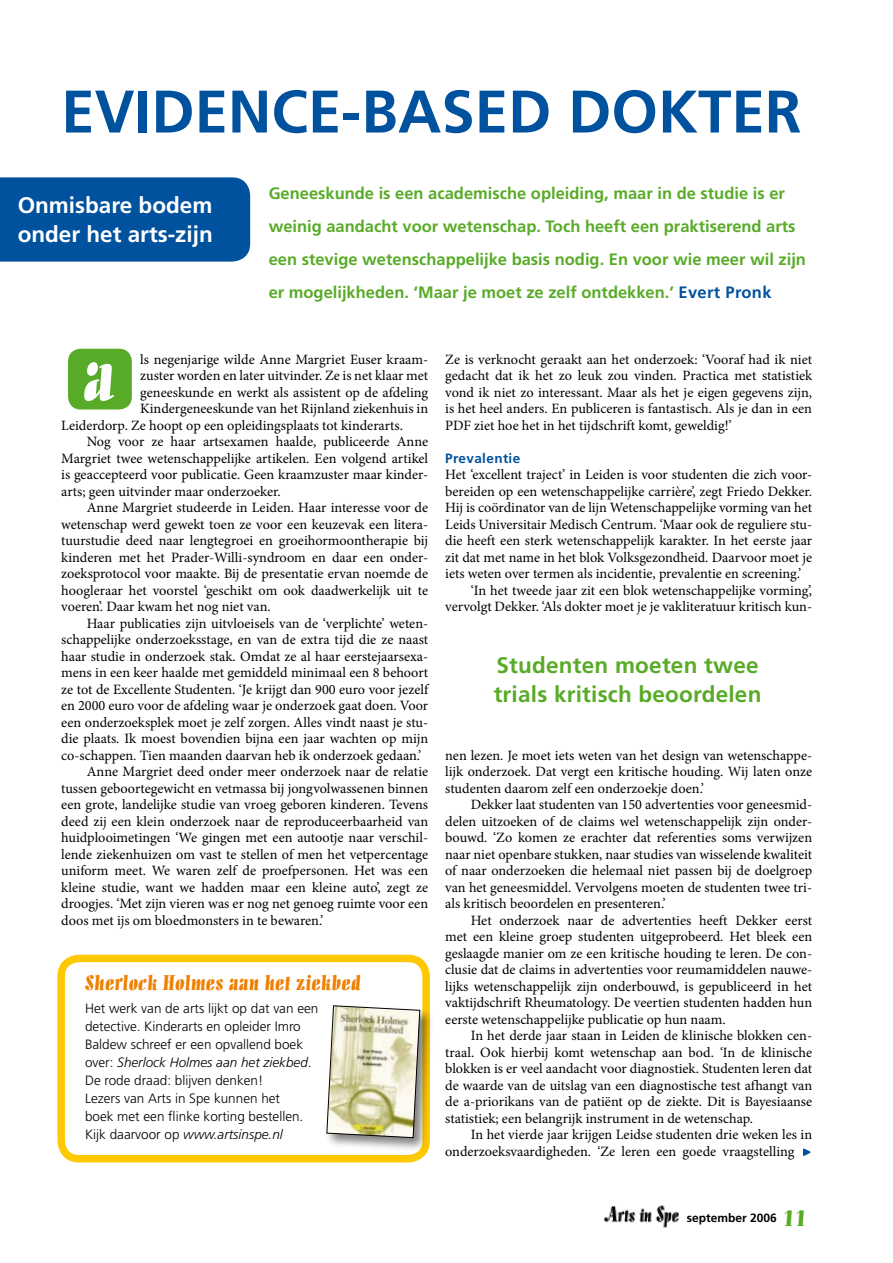
<style>
.page{position:relative;width:893px;height:1263px;background:#fff}
.page>*{position:absolute;margin:0;border:0;box-sizing:border-box;transform-origin:0 0}
.t1{font:69px "Allegro BT";color:#fff}
.t2{font:700 60px "Frutiger";color:#00519e}
.t3{font:700 22.5px/28.5px "Frutiger";letter-spacing:.01em;color:#58ab27}
.t4{font:700 22.5px/28.5px "Frutiger";color:#fff}
.t5{font:21px "Allegro BT";color:#ee7f00}
.t6{font:700 16.5px/33px "Frutiger";color:#58ab27}
.t7{font:14.25px/16.5px "Minion Pro";color:#000;text-align:justify}
.t8{font:300 13.5px/18px "Frutiger";color:#000}
.t9{font:700 13.5px "Frutiger";letter-spacing:.03em;color:#00519e}
.t10{font:700 12px "Frutiger";color:#000}
.s1{color:#00519e}
.s2{font-style:italic}
.s3{font-family:"Allegro BT";font-weight:400;font-size:25.5px;color:#58ab27}
</style>
<div class="page">
<img style="left:604px;top:1205px;width:75px;height:23px">
<div style="left:0;top:177px;width:250px;height:85px;background:#00519e"></div>
<div style="left:68px;top:349px;width:64px;height:60px;background:#58ab27;border-radius:13px"></div>
<div style="left:57px;top:955px;width:373px;height:207px;border:8px solid #fec900;border-radius:18px"></div>
<div style="left:324px;top:1003px;width:112px;height:150px;background:#000;opacity:.5"></div>
<svg style="left:326px;top:1005px;width:94px;height:133px;background:#d5d2b5"></svg>
<svg style="left:803px;top:1148px;width:8px;height:8px"></svg>
<h2 class="t2" style="left:61px;top:76px;width:742px">Evidence-based dokter</h2>
<h3 class="t4" style="left:18px;top:191px;width:197px">Onmisbare bodem onder het arts-zijn</h3>
<p class="t6" style="left:269px;top:176px;width:539px">Geneeskunde is een academische opleiding, maar in de studie is er weinig aandacht voor wetenschap. Toch heeft een praktiserend arts een stevige wetenschappelijke basis nodig. En voor wie meer wil zijn er mogelijkheden. ‘Maar je moet ze zelf ontdekken.’ <span class="s1">Evert Pronk</span></p>
<p class="t7" style="left:140px;top:351px;width:289px">ls negenjarige wilde Anne Margriet Euser kraam-</p>
<p class="t7" style="left:140px;top:367px;width:289px">zuster worden en later uitvinder. Ze is net klaar met</p>
<p class="t7" style="left:140px;top:384px;width:289px">geneeskunde en werkt als assistent op de afdeling</p>
<p class="t7" style="left:140px;top:400px;width:289px">Kindergeneeskunde van het Rijnland ziekenhuis in</p>
<p class="t7" style="left:61px;top:417px;width:343px">Leiderdorp. Ze hoopt op een opleidingsplaats tot kinderarts.</p>
<p class="t7" style="left:87px;top:433px;width:343px">Nog voor ze haar artsexamen haalde, publiceerde Anne</p>
<p class="t7" style="left:61px;top:450px;width:368px">Margriet twee wetenschappelijke artikelen. Een volgend artikel</p>
<p class="t7" style="left:61px;top:466px;width:368px">is geaccepteerd voor publicatie. Geen kraamzuster maar kinder-</p>
<p class="t7" style="left:61px;top:483px;width:221px">arts; geen uitvinder maar onderzoeker.</p>
<p class="t7" style="left:87px;top:499px;width:343px">Anne Margriet studeerde in Leiden. Haar interesse voor de</p>
<p class="t7" style="left:61px;top:516px;width:368px">wetenschap werd gewekt toen ze voor een keuzevak een litera-</p>
<p class="t7" style="left:61px;top:532px;width:368px">tuurstudie deed naar lengtegroei en groeihormoontherapie bij</p>
<p class="t7" style="left:61px;top:549px;width:368px">kinderen met het Prader-Willi-syndroom en daar een onder-</p>
<p class="t7" style="left:61px;top:565px;width:368px">zoeksprotocol voor maakte. Bij de presentatie ervan noemde de</p>
<p class="t7" style="left:61px;top:582px;width:368px">hoogleraar het voorstel ‘geschikt om ook daadwerkelijk uit te</p>
<p class="t7" style="left:61px;top:598px;width:211px">voeren’. Daar kwam het nog niet van.</p>
<p class="t7" style="left:87px;top:615px;width:343px">Haar publicaties zijn uitvloeisels van de ‘verplichte’ weten-</p>
<p class="t7" style="left:61px;top:631px;width:368px">schappelijke onderzoeksstage, en van de extra tijd die ze naast</p>
<p class="t7" style="left:61px;top:648px;width:368px">haar studie in onderzoek stak. Omdat ze al haar eerstejaarsexa-</p>
<p class="t7" style="left:61px;top:664px;width:368px">mens in een keer haalde met gemiddeld minimaal een 8 behoort</p>
<p class="t7" style="left:61px;top:681px;width:368px">ze tot de Excellente Studenten. ‘Je krijgt dan 900 euro voor jezelf</p>
<p class="t7" style="left:61px;top:697px;width:368px">en 2000 euro voor de afdeling waar je onderzoek gaat doen. Voor</p>
<p class="t7" style="left:61px;top:714px;width:368px">een onderzoeksplek moet je zelf zorgen. Alles vindt naast je stu-</p>
<p class="t7" style="left:61px;top:730px;width:368px">die plaats. Ik moest bovendien bijna een jaar wachten op mijn</p>
<p class="t7" style="left:61px;top:747px;width:362px">co-schappen. Tien maanden daarvan heb ik onderzoek gedaan.’</p>
<p class="t7" style="left:87px;top:763px;width:343px">Anne Margriet deed onder meer onderzoek naar de relatie</p>
<p class="t7" style="left:61px;top:780px;width:368px">tussen geboortegewicht en vetmassa bij jongvolwassenen binnen</p>
<p class="t7" style="left:61px;top:796px;width:368px">een grote, landelijke studie van vroeg geboren kinderen. Tevens</p>
<p class="t7" style="left:61px;top:813px;width:368px">deed zij een klein onderzoek naar de reproduceerbaarheid van</p>
<p class="t7" style="left:61px;top:829px;width:368px">huidplooimetingen ‘We gingen met een autootje naar verschil-</p>
<p class="t7" style="left:61px;top:846px;width:368px">lende ziekenhuizen om vast te stellen of men het vetpercentage</p>
<p class="t7" style="left:61px;top:862px;width:368px">uniform meet. We waren zelf de proefpersonen. Het was een</p>
<p class="t7" style="left:61px;top:879px;width:368px">kleine studie, want we hadden maar een kleine auto’, zegt ze</p>
<p class="t7" style="left:61px;top:895px;width:368px">droogjes. ‘Met zijn vieren was er nog net genoeg ruimte voor een</p>
<p class="t7" style="left:61px;top:912px;width:264px">doos met ijs om bloedmonsters in te bewaren.’</p>
<h1 class="t1" style="left:83px;top:336px;width:34px">a</h1>
<h3 class="t5" style="left:85px;top:970px;width:278px">Sherlock Holmes aan het ziekbed</h3>
<p class="t8" style="left:85px;top:999px;width:235px">Het werk van de arts lijkt op dat van een detective. Kinderarts en opleider Imro Baldew schreef er een opvallend boek over: <span class="s2">Sherlock Holmes aan het ziekbed</span>.<br>De rode draad: blijven denken!<br>Lezers van Arts in Spe kunnen het<br>boek met een flinke korting bestellen.<br>Kijk daarvoor op <span class="s2">www.artsinspe.nl</span></p>
<p class="t7" style="left:445px;top:351px;width:368px">Ze is verknocht geraakt aan het onderzoek: ‘Vooraf had ik niet gedacht dat ik het zo leuk zou vinden. Practica met statistiek vond ik niet zo interessant. Maar als het je eigen gegevens zijn, is het heel anders. En publiceren is fantastisch. Als je dan in een PDF ziet hoe het in het tijdschrift komt, geweldig!’</p>
<p class="t9" style="left:445px;top:450px;width:77px">Prevalentie</p>
<p class="t7" style="left:445px;top:466px;width:368px">Het ‘excellent traject’ in Leiden is voor studenten die zich voor-</p>
<p class="t7" style="left:445px;top:483px;width:368px">bereiden op een wetenschappelijke carrière’, zegt Friedo Dekker.</p>
<p class="t7" style="left:445px;top:499px;width:368px">Hij is coördinator van de lijn Wetenschappelijke vorming van het</p>
<p class="t7" style="left:445px;top:516px;width:368px">Leids Universitair Medisch Centrum. ‘Maar ook de reguliere stu-</p>
<p class="t7" style="left:445px;top:532px;width:368px">die heeft een sterk wetenschappelijk karakter. In het eerste jaar</p>
<p class="t7" style="left:445px;top:549px;width:368px">zit dat met name in het blok Volksgezondheid. Daarvoor moet je</p>
<p class="t7" style="left:445px;top:565px;width:358px">iets weten over termen als incidentie, prevalentie en screening.’</p>
<p class="t7" style="left:471px;top:582px;width:343px">‘In het tweede jaar zit een blok wetenschappelijke vorming’,</p>
<p class="t7" style="left:445px;top:598px;width:368px">vervolgt Dekker. ‘Als dokter moet je je vakliteratuur kritisch kun-</p>
<h3 class="t3" style="left:494px;top:651px;width:269px">Studenten moeten twee trials kritisch beoordelen</h3>
<p class="t7" style="left:445px;top:747px;width:368px">nen lezen. Je moet iets weten van het design van wetenschappe&shy;lijk onderzoek. Dat vergt een kritische houding. Wij laten onze studenten daarom zelf een onderzoekje doen.’</p>
<p class="t7" style="left:445px;top:796px;width:368px;text-indent:26px">Dekker laat studenten van 150 advertenties voor geneesmid&shy;delen uitzoeken of de claims wel wetenschappelijk zijn onder&shy;bouwd. ‘Zo komen ze erachter dat referenties soms verwijzen naar niet openbare stukken, naar studies van wisselende kwaliteit of naar onderzoeken die helemaal niet passen bij de doelgroep van het geneesmiddel. Vervolgens moeten de studenten twee tri&shy;als kritisch beoordelen en presenteren.’</p>
<p class="t7" style="left:445px;top:912px;width:368px;text-indent:26px">Het onderzoek naar de advertenties heeft Dekker eerst met een kleine groep studenten uitgeprobeerd. Het bleek een geslaagde manier om ze een kritische houding te leren. De con&shy;clusie dat de claims in advertenties voor reumamiddelen nauwe&shy;lijks wetenschappelijk zijn onderbouwd, is gepubliceerd in het vaktijdschrift Rheumatology. De veertien studenten hadden hun eerste wetenschappelijke publicatie op hun naam.</p>
<p class="t7" style="left:445px;top:1027px;width:368px;text-indent:26px">In het derde jaar staan in Leiden de klinische blokken cen&shy;traal. Ook hierbij komt wetenschap aan bod. ‘In de klinische blokken is er veel aandacht voor diagnostiek. Studenten leren dat de waarde van de uitslag van een diagnostische test afhangt van de a-priorikans van de patiënt op de ziekte. Dit is Bayesiaanse statistiek; een belangrijk instrument in de wetenschap.</p>
<p class="t7" style="left:445px;top:1126px;width:368px;text-indent:26px">In het vierde jaar krijgen Leidse studenten drie weken les in onderzoeksvaardigheden. ‘Ze leren een goede vraagstelling</p>
<p class="t10" style="left:687px;top:1210px;width:122px">september 2006 <span class="s3">11</span></p>
</div>
